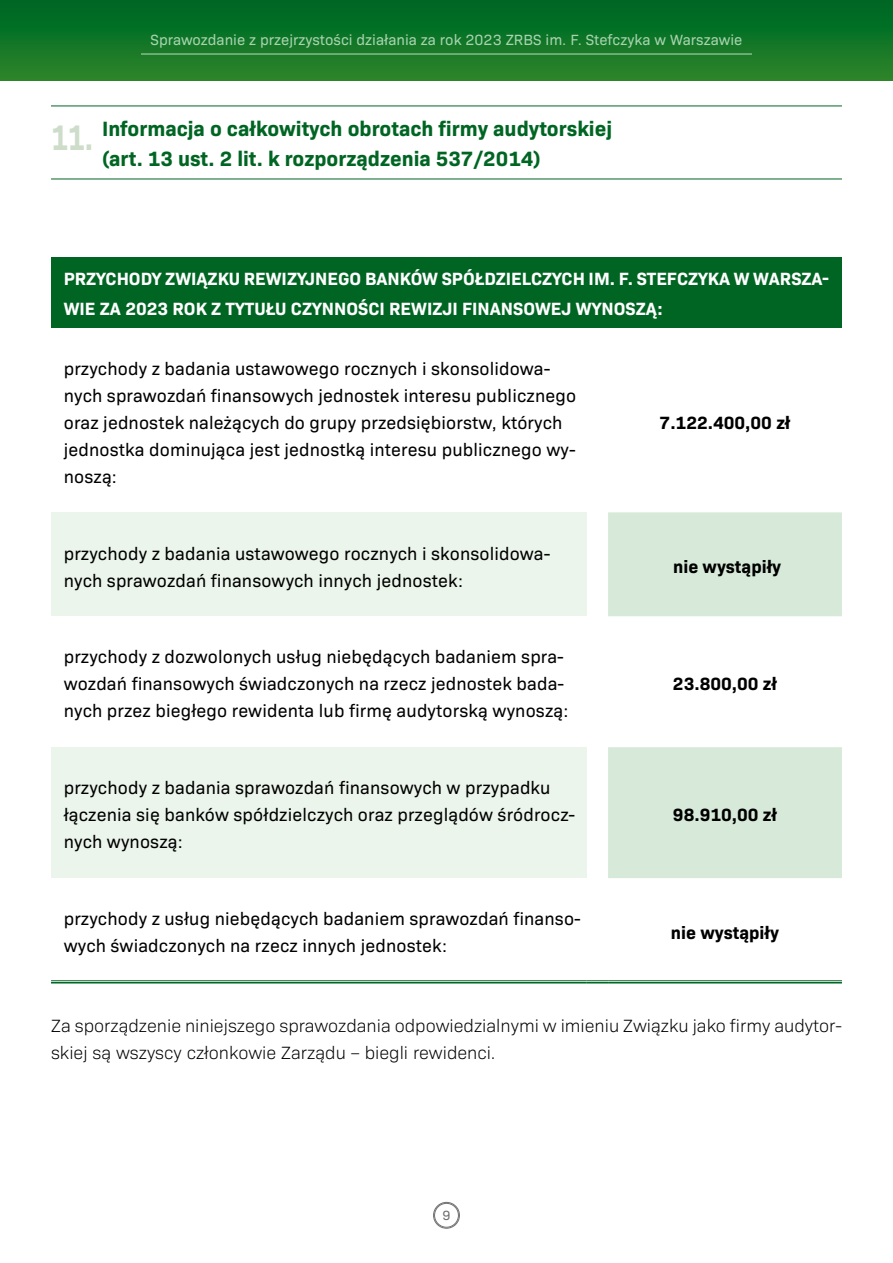
<style>
.page{position:relative;width:893px;height:1263px;background:#fff}
.page>*{position:absolute;margin:0;border:0;box-sizing:border-box;transform-origin:0 0}
.t1{font:700 21px/29.7px "Bio Sans";color:#006523}
.Normal_ciagiem_lewa_tabelka{font:18px/27px "Bio Sans";letter-spacing:.01em;color:#000}
.Normal_ciagiem_lewa{font:300 18px/27px "Bio Sans";color:#000}
.Normal_z_odstepem{font:700 18px/29.7px "Bio Sans";color:#fff}
.Normal_ciagiem_lewa-2{font:700 18px "Bio Sans";color:#000}
.t2{font:15px "Bio Sans";color:#a8d3af}
.t3{font:13.5px "Bio Sans";color:#706f6f}
.s1{font-size:36px;color:#cedcca}
</style>
<div class="page">
<div style="left:0;top:0;width:893px;height:81px;background:linear-gradient(to bottom,#006624,#2d852a)"></div>
<hr style="left:141px;top:53px;width:611px;height:2px;background:#a8d3af">
<div style="left:433px;top:1202px;width:27px;height:26px;border:1px solid #706f6f;border-radius:50%"></div>
<div style="left:434px;top:1203px;width:25px;height:24px;border:1px solid #706f6f;border-radius:50%"></div>
<hr style="left:51px;top:106px;width:791px;height:1px;background:#006523">
<hr style="left:51px;top:179px;width:791px;height:1px;background:#006523">
<div style="left:51px;top:257px;width:791px;height:70px;background:#006523"></div>
<div style="left:51px;top:512px;width:536px;height:104px;background:#ebf5ec"></div>
<svg style="left:608px;top:512px;width:234px;height:366px;fill:#d7ead9"></svg>
<div style="left:51px;top:747px;width:536px;height:131px;background:#ebf5ec"></div>
<hr style="left:51px;top:980px;width:536px;height:1px;background:#006523">
<hr style="left:51px;top:982px;width:536px;height:1px;background:#006523">
<svg style="left:587px;top:980px;width:21px;height:3px"></svg>
<hr style="left:608px;top:980px;width:234px;height:1px;background:#006523">
<hr style="left:608px;top:982px;width:234px;height:1px;background:#006523">
<p class="t2" style="left:151px;top:29px;width:593px">Sprawozdanie z przejrzystości działania za rok 2023 ZRBS im. F. Stefczyka w Warszawie</p>
<p class="t1" style="left:102px;top:112px;width:512px;text-indent:-51px"><span class="s1">11.</span> Informacja o całkowitych obrotach firmy audytorskiej (art. 13 ust. 2 lit. k rozporządzenia 537/2014)</p>
<p class="Normal_z_odstepem" style="left:64px;top:262px;width:767px">PRZYCHODY ZWIĄZKU REWIZYJNEGO BANKÓW SPÓŁDZIELCZYCH IM. F. STEFCZYKA W WARSZA-<br>WIE ZA 2023 ROK Z TYTUŁU CZYNNOŚCI REWIZJI FINANSOWEJ WYNOSZĄ:</p>
<p class="Normal_ciagiem_lewa_tabelka" style="left:64px;top:353px;width:514px">przychody z badania ustawowego rocznych i skonsolidowa&shy;nych sprawozdań finansowych jednostek interesu publicznego oraz jednostek należących do grupy przedsiębiorstw, których jednostka dominująca jest jednostką interesu publicznego wy&shy;noszą:</p>
<p class="Normal_ciagiem_lewa_tabelka" style="left:64px;top:538px;width:488px">przychody z badania ustawowego rocznych i skonsolidowa&shy;nych sprawozdań finansowych innych jednostek:</p>
<p class="Normal_ciagiem_lewa_tabelka" style="left:64px;top:642px;width:506px">przychody z dozwolonych usług niebędących badaniem spra&shy;wozdań finansowych świadczonych na rzecz jednostek bada&shy;nych przez biegłego rewidenta lub firmę audytorską wynoszą:</p>
<p class="Normal_ciagiem_lewa_tabelka" style="left:64px;top:773px;width:513px">przychody z badania sprawozdań finansowych w przypadku łączenia się banków spółdzielczych oraz przeglądów śródrocz&shy;nych wynoszą:</p>
<p class="Normal_ciagiem_lewa_tabelka" style="left:64px;top:904px;width:518px">przychody z usług niebędących badaniem sprawozdań finanso&shy;wych świadczonych na rzecz innych jednostek:</p>
<p class="Normal_ciagiem_lewa-2" style="left:660px;top:408px;width:132px">7.122.400,00 zł</p>
<p class="Normal_ciagiem_lewa-2" style="left:673px;top:553px;width:110px">nie wystąpiły</p>
<p class="Normal_ciagiem_lewa-2" style="left:673px;top:670px;width:106px">23.800,00 zł</p>
<p class="Normal_ciagiem_lewa-2" style="left:673px;top:801px;width:106px">98.910,00 zł</p>
<p class="Normal_ciagiem_lewa-2" style="left:671px;top:919px;width:110px">nie wystąpiły</p>
<p class="Normal_ciagiem_lewa" style="left:51px;top:1010px;width:792px">Za sporządzenie niniejszego sprawozdania odpowiedzialnymi w imieniu Związku jako firmy audytor&shy;skiej są wszyscy członkowie Zarządu – biegli rewidenci.</p>
<p class="t3" style="left:442px;top:1205px;width:10px">9</p>
</div>
